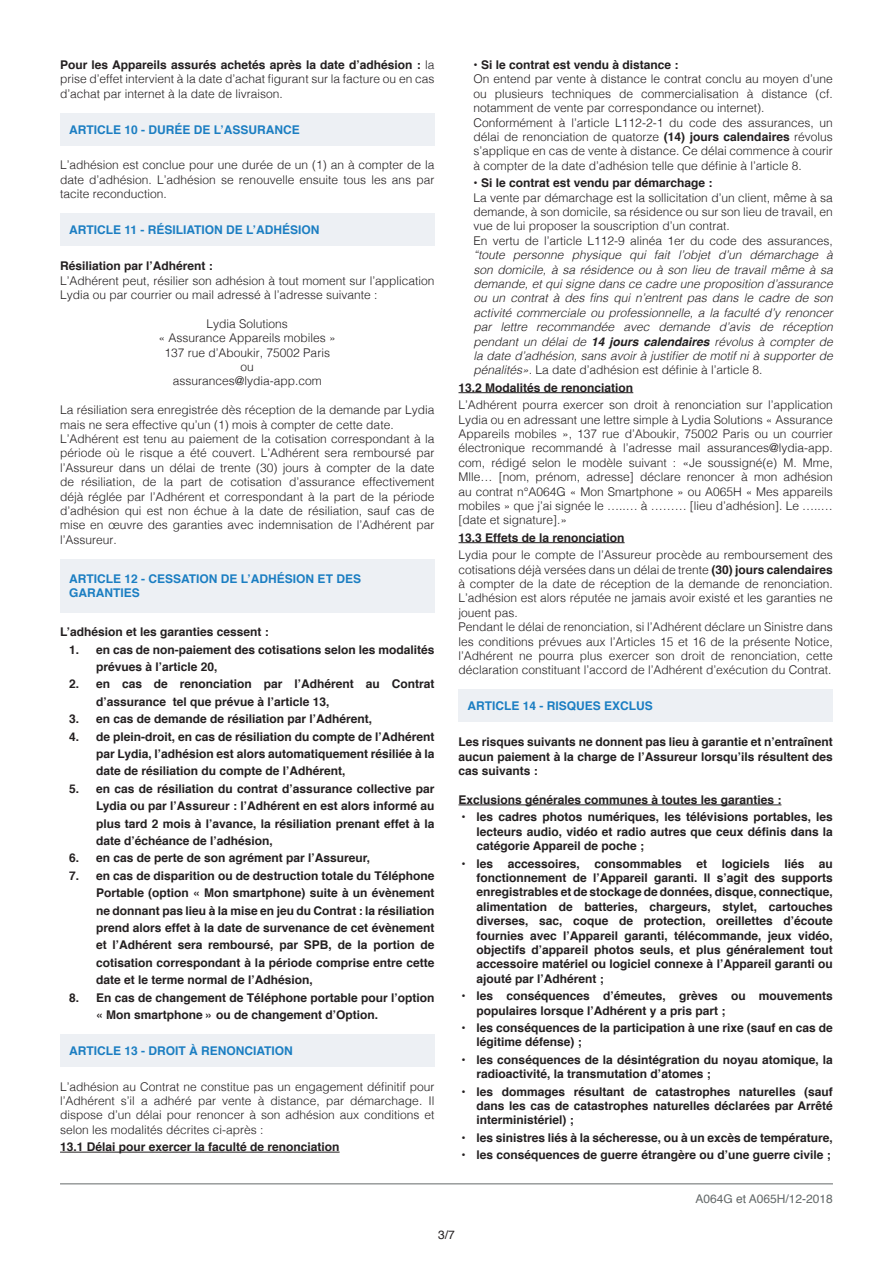
<style>
.page{position:relative;width:893px;height:1263px;background:#fff}
.page>*{position:absolute;margin:0;border:0;box-sizing:border-box;transform-origin:0 0}
.t1{font:300 12px/14.4px "Helvetica";color:#231f20;text-align:justify}
.t2{font:700 12px/14.4px "Helvetica";color:#231f20;text-align:justify}
.t3{font:italic 300 12px/14.4px "Helvetica";color:#231f20;text-align:justify}
.t4{font:700 12px/14.4px "Helvetica";color:#1b7ec2}
.t5{font:12px "Helvetica";color:#646969}
.t6{font:12px "Helvetica";color:#231f20}
.s1{font-weight:700}
.s2{font-style:normal}
</style>
<div class="page">
<div style="left:60px;top:113px;width:374px;height:33px;background:#edf0f4"></div>
<div style="left:60px;top:213px;width:374px;height:33px;background:#edf0f4"></div>
<div style="left:60px;top:1034px;width:374px;height:33px;background:#edf0f4"></div>
<div style="left:458px;top:689px;width:374px;height:33px;background:#edf0f4"></div>
<div style="left:60px;top:559px;width:374px;height:53px;background:#edf0f4"></div>
<hr style="left:60px;top:1152px;width:279px;height:1px;background:#231f20">
<hr style="left:458px;top:805px;width:323px;height:1px;background:#231f20">
<hr style="left:60px;top:1184px;width:772px;height:1px;background:#646969">
<hr style="left:458px;top:392px;width:175px;height:1px;background:#231f20">
<hr style="left:458px;top:542px;width:166px;height:1px;background:#231f20">
<p class="t1" style="left:60px;top:57px;width:376px"><span class="s1">Pour les Appareils assurés achetés après la date d’adhésion :</span> la prise d’effet intervient à la date d’achat figurant sur la facture ou en cas d’achat par internet à la date de livraison.</p>
<p class="t4" style="left:69px;top:123px;width:232px">ARTICLE 10 - DURÉE DE L’ASSURANCE</p>
<p class="t1" style="left:60px;top:157px;width:376px">L’adhésion est conclue pour une durée de un (1) an à compter de la date d’adhésion. L’adhésion se renouvelle ensuite tous les ans par tacite reconduction.</p>
<p class="t4" style="left:69px;top:223px;width:252px">ARTICLE 11 - RÉSILIATION DE L’ADHÉSION</p>
<p class="t2" style="left:60px;top:259px;width:154px">Résiliation par l’Adhérent :</p>
<p class="t1" style="left:60px;top:272px;width:376px">L’Adhérent peut, résilier son adhésion à tout moment sur l’application<br>Lydia ou par courrier ou mail adressé à l’adresse suivante :</p>
<p class="t1" style="left:206px;top:316px;width:83px">Lydia Solutions</p>
<p class="t1" style="left:158px;top:330px;width:179px">« Assurance Appareils mobiles »</p>
<p class="t1" style="left:164px;top:344px;width:167px">137 rue d’Aboukir, 75002 Paris</p>
<p class="t1" style="left:240px;top:359px;width:15px">ou</p>
<p class="t1" style="left:173px;top:373px;width:150px">assurances@lydia-app.com</p>
<p class="t1" style="left:60px;top:402px;width:376px">La résiliation sera enregistrée dès réception de la demande par Lydia mais ne sera effective qu’un (1) mois à compter de cette date.</p>
<p class="t1" style="left:60px;top:431px;width:376px">L’Adhérent est tenu au paiement de la cotisation correspondant à la période où le risque a été couvert. L’Adhérent sera remboursé par l’Assureur dans un délai de trente (30) jours à compter de la date de résiliation, de la part de cotisation d’assurance effectivement déjà réglée par l’Adhérent et correspondant à la part de la période d’adhésion qui est non échue à la date de résiliation, sauf cas de mise en œuvre des garanties avec indemnisation de l’Adhérent par l’Assureur.</p>
<p class="t4" style="left:69px;top:572px;width:293px">ARTICLE 12 - CESSATION DE L’ADHÉSION ET DES<br>GARANTIES</p>
<p class="t2" style="left:60px;top:625px;width:210px">L’adhésion et les garanties cessent :</p>
<p class="t2" style="left:96px;top:641px;width:340px;line-height:17.4px;text-indent:-27px">1. en cas de non-paiement des cotisations selon les modalités prévues à l’article 20,</p>
<p class="t2" style="left:96px;top:676px;width:340px;line-height:17.4px;text-indent:-27px">2. en cas de renonciation par l’Adhérent au Contrat d’assurance tel que prévue à l’article 13,</p>
<p class="t2" style="left:69px;top:712px;width:305px">3. en cas de demande de résiliation par l’Adhérent,</p>
<p class="t2" style="left:96px;top:728px;width:340px;line-height:17.4px;text-indent:-27px">4. de plein-droit, en cas de résiliation du compte de l’Adhérent par Lydia, l’adhésion est alors automatiquement résiliée à la date de résiliation du compte de l’Adhérent,</p>
<p class="t2" style="left:96px;top:780px;width:340px;line-height:17.4px;text-indent:-27px">5. en cas de résiliation du contrat d’assurance collective par Lydia ou par l’Assureur : l’Adhérent en est alors informé au plus tard 2 mois à l’avance, la résiliation prenant effet à la date d’échéance de l’adhésion,</p>
<p class="t2" style="left:69px;top:851px;width:303px">6. en cas de perte de son agrément par l’Assureur,</p>
<p class="t2" style="left:96px;top:867px;width:340px;line-height:17.4px;text-indent:-27px">7. en cas de disparition ou de destruction totale du Téléphone Portable (option « Mon smartphone) suite à un évènement ne donnant pas lieu à la mise en jeu du Contrat : la résiliation prend alors effet à la date de survenance de cet évènement et l’Adhérent sera remboursé, par SPB, de la portion de cotisation correspondant à la période comprise entre cette date et le terme normal de l’Adhésion,</p>
<p class="t2" style="left:96px;top:989px;width:340px;line-height:17.4px;text-indent:-27px">8. En cas de changement de Téléphone portable pour l’option « Mon smartphone » ou de changement d’Option.</p>
<p class="t4" style="left:69px;top:1044px;width:225px">ARTICLE 13 - DROIT À RENONCIATION</p>
<p class="t1" style="left:60px;top:1078px;width:376px">L’adhésion au Contrat ne constitue pas un engagement définitif pour l’Adhérent s’il a adhéré par vente à distance, par démarchage. Il dispose d’un délai pour renoncer à son adhésion aux conditions et selon les modalités décrites ci-après :</p>
<p class="t2" style="left:60px;top:1140px;width:281px">13.1 Délai pour exercer la faculté de renonciation</p>
<p class="t2" style="left:473px;top:58px;width:206px">• Si le contrat est vendu à distance :</p>
<p class="t1" style="left:473px;top:71px;width:361px">On entend par vente à distance le contrat conclu au moyen d’une ou plusieurs techniques de commercialisation à distance (cf. notamment de vente par correspondance ou internet).</p>
<p class="t1" style="left:473px;top:114px;width:361px">Conformément à l’article L112-2-1 du code des assurances, un délai de renonciation de quatorze <span class="s1">(14) jours calendaires</span> révolus s’applique en cas de vente à distance. Ce délai commence à courir à compter de la date d’adhésion telle que définie à l’article 8.</p>
<p class="t2" style="left:473px;top:176px;width:240px">• Si le contrat est vendu par démarchage :</p>
<p class="t1" style="left:473px;top:189px;width:361px">La vente par démarchage est la sollicitation d’un client, même à sa demande, à son domicile, sa résidence ou sur son lieu de travail, en vue de lui proposer la souscription d’un contrat.</p>
<p class="t3" style="left:473px;top:233px;width:361px"><span class="s2">En vertu de l’article L112-9 alinéa 1er du code des assurances, </span>“toute personne physique qui fait l’objet d’un démarchage à son domicile, à sa résidence ou à son lieu de travail même à sa demande, et qui signe dans ce cadre une proposition d’assurance ou un contrat à des fins qui n’entrent pas dans le cadre de son activité commerciale ou professionnelle, a la faculté d’y renoncer par lettre recommandée avec demande d’avis de réception pendant un délai de <span class="s1">14 jours calendaires</span> révolus à compter de la date d’adhésion, sans avoir à justifier de motif ni à supporter de pénalités». <span class="s2">La date d’adhésion est définie à l’article 8.</span></p>
<p class="t2" style="left:458px;top:381px;width:176px">13.2 Modalités de renonciation</p>
<p class="t1" style="left:458px;top:397px;width:376px">L’Adhérent pourra exercer son droit à renonciation sur l’application Lydia ou en adressant une lettre simple à Lydia Solutions « Assurance Appareils mobiles », 137 rue d’Aboukir, 75002 Paris ou un courrier électronique recommandé à l’adresse mail assurances@lydia-app. com, rédigé selon le modèle suivant : «Je soussigné(e) M. Mme, Mlle… [nom, prénom, adresse] déclare renoncer à mon adhésion au contrat n°A064G « Mon Smartphone » ou A065H « Mes appareils mobiles » que j’ai signée le …..… à ……… [lieu d’adhésion]. Le …..… [date et signature].»</p>
<p class="t2" style="left:458px;top:531px;width:168px">13.3 Effets de la renonciation</p>
<p class="t1" style="left:458px;top:547px;width:376px">Lydia pour le compte de l’Assureur procède au remboursement des cotisations déjà versées dans un délai de trente <span class="s1">(30) jours calendaires </span>à compter de la date de réception de la demande de renonciation.<br>L’adhésion est alors réputée ne jamais avoir existé et les garanties ne jouent pas.</p>
<p class="t1" style="left:458px;top:619px;width:376px">Pendant le délai de renonciation, si l’Adhérent déclare un Sinistre dans les conditions prévues aux l’Articles 15 et 16 de la présente Notice, l’Adhérent ne pourra plus exercer son droit de renonciation, cette déclaration constituant l’accord de l’Adhérent d’exécution du Contrat.</p>
<p class="t4" style="left:467px;top:699px;width:187px">ARTICLE 14 - RISQUES EXCLUS</p>
<p class="t2" style="left:458px;top:735px;width:376px">Les risques suivants ne donnent pas lieu à garantie et n’entraînent aucun paiement à la charge de l’Assureur lorsqu’ils résultent des cas suivants :</p>
<p class="t2" style="left:458px;top:793px;width:324px">Exclusions générales communes à toutes les garanties :</p>
<p class="t2" style="left:476px;top:810px;width:358px;text-indent:-15px">• les cadres photos numériques, les télévisions portables, les lecteurs audio, vidéo et radio autres que ceux définis dans la catégorie Appareil de poche ;</p>
<p class="t2" style="left:476px;top:856px;width:358px;text-indent:-15px">• les accessoires, consommables et logiciels liés au fonctionnement de l’Appareil garanti. Il s’agit des supports enregistrables et de stockage de données, disque, connectique, alimentation de batteries, chargeurs, stylet, cartouches diverses, sac, coque de protection, oreillettes d’écoute fournies avec l’Appareil garanti, télécommande, jeux vidéo, objectifs d’appareil photos seuls, et plus généralement tout accessoire matériel ou logiciel connexe à l’Appareil garanti ou ajouté par l’Adhérent ;</p>
<p class="t2" style="left:476px;top:989px;width:358px;text-indent:-15px">• les conséquences d’émeutes, grèves ou mouvements populaires lorsque l’Adhérent y a pris part ;</p>
<p class="t2" style="left:476px;top:1021px;width:358px;text-indent:-15px">• les conséquences de la participation à une rixe (sauf en cas de légitime défense) ;</p>
<p class="t2" style="left:476px;top:1053px;width:358px;text-indent:-15px">• les conséquences de la désintégration du noyau atomique, la radioactivité, la transmutation d’atomes ;</p>
<p class="t2" style="left:476px;top:1084px;width:358px;text-indent:-15px">• les dommages résultant de catastrophes naturelles (sauf dans les cas de catastrophes naturelles déclarées par Arrêté interministériel) ;</p>
<p class="t2" style="left:461px;top:1131px;width:373px">• les sinistres liés à la sécheresse, ou à un excès de température,</p>
<p class="t2" style="left:461px;top:1148px;width:371px">• les conséquences de guerre étrangère ou d’une guerre civile ;</p>
<p class="t5" style="left:695px;top:1190px;width:139px">A064G et A065H/12-2018</p>
<p class="t6" style="left:438px;top:1226px;width:18px">3/7</p>
</div>
